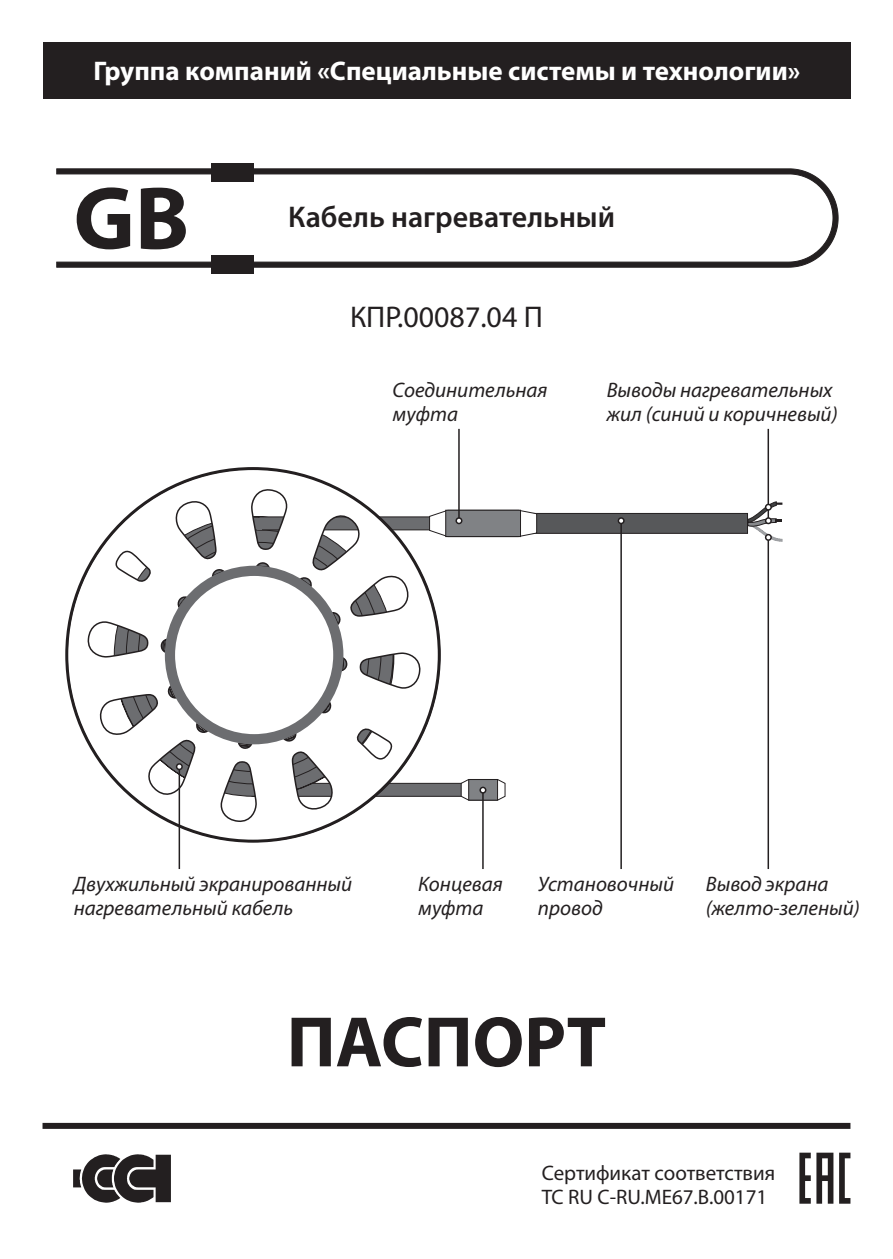
<style>
.page{position:relative;width:893px;height:1259px;background:#fff}
.page>*{position:absolute;margin:0;border:0;box-sizing:border-box;transform-origin:0 0}
.t1{font:700 90px "Myriad Pro";color:#231f20}
.t2{font:700 72px "Myriad Pro";color:#231f20}
.t3{font:600 30px "Myriad Pro";color:#231f20}
.t4{font:30px "Myriad Pro";color:#231f20}
.t5{font:700 27px "Myriad Pro";color:#fff}
.t6{font:italic 21px/24px "Myriad Pro";color:#231f20}
.t7{font:21px/24px "Myriad Pro";color:#231f20}
</style>
<div class="page">
<div style="left:43px;top:43px;width:808px;height:56px;background:#231f20"></div>
<div style="left:43px;top:1123px;width:807px;height:6px;background:#231f20"></div>
<svg style="left:56px;top:168px;width:783px;height:100px"></svg>
<svg style="left:73px;top:1154px;width:98px;height:48px"></svg>
<div style="left:211px;top:163px;width:43px;height:19px;background:#231f20"></div>
<div style="left:211px;top:255px;width:43px;height:19px;background:#231f20"></div>
<div style="left:252px;top:783px;width:234px;height:13px;background:#6c6d70;border:1px solid #231f20"></div>
<div style="left:491px;top:513px;width:257px;height:21px;background:#57585a;border:1px solid #231f20"></div>
<svg style="left:66px;top:467px;width:375px;height:375px"></svg>
<div style="left:165px;top:566px;width:178px;height:178px;border:10px solid #6c6d70;border-radius:50%"></div>
<hr style="left:458px;top:429px;width:2px;height:93px;background:#231f20">
<hr style="left:179px;top:768px;width:1px;height:101px;background:#231f20">
<hr style="left:482px;top:789px;width:2px;height:80px;background:#231f20">
<hr style="left:620px;top:522px;width:2px;height:347px;background:#231f20">
<hr style="left:767px;top:536px;width:2px;height:333px;background:#231f20">
<hr style="left:767px;top:429px;width:2px;height:93px;background:#231f20">
<div style="left:176px;top:763px;width:7px;height:7px;border:2px solid #231f20;border-radius:50%"></div>
<svg style="left:429px;top:509px;width:108px;height:28px;background:#999a9c"></svg>
<div style="left:455px;top:517px;width:7px;height:7px;border:2px solid #231f20;border-radius:50%"></div>
<div style="left:618px;top:517px;width:7px;height:7px;border:2px solid #231f20;border-radius:50%"></div>
<svg style="left:461px;top:779px;width:45px;height:22px"></svg>
<div style="left:479px;top:786px;width:7px;height:7px;border:2px solid #231f20;border-radius:50%"></div>
<svg style="left:747px;top:501px;width:35px;height:41px"></svg>
<div style="left:765px;top:504px;width:7px;height:7px;border:2px solid #231f20;border-radius:50%"></div>
<svg style="left:839px;top:1152px;width:11px;height:51px"></svg>
<svg style="left:799px;top:1152px;width:34px;height:51px"></svg>
<p class="t5" style="left:93px;top:53px;width:708px">Группа компаний «Специальные системы и технологии»</p>
<h1 class="t1" style="left:74px;top:160px;width:117px">GB</h1>
<h3 class="t3" style="left:288px;top:197px;width:328px">Кабель нагревательный</h3>
<h3 class="t4" style="left:350px;top:298px;width:194px">КПР.00087.04 П</h3>
<p class="t6" style="left:393px;top:377px;width:156px">Соединительная муфта</p>
<p class="t6" style="left:607px;top:377px;width:232px">Выводы нагревательных жил (синий и коричневый)</p>
<p class="t6" style="left:74px;top:872px;width:280px">Двухжильный экранированный нагревательный кабель</p>
<p class="t6" style="left:418px;top:872px;width:86px">Концевая муфта</p>
<p class="t6" style="left:538px;top:872px;width:138px">Установочный провод</p>
<p class="t6" style="left:706px;top:872px;width:156px">Вывод экрана (желто-зеленый)</p>
<h2 class="t2" style="left:287px;top:995px;width:321px">ПАСПОРТ</h2>
<p class="t7" style="left:542px;top:1160px;width:235px">Сертификат соответствия<br>ТС RU C-RU.ME67.B.00171</p>
</div>
